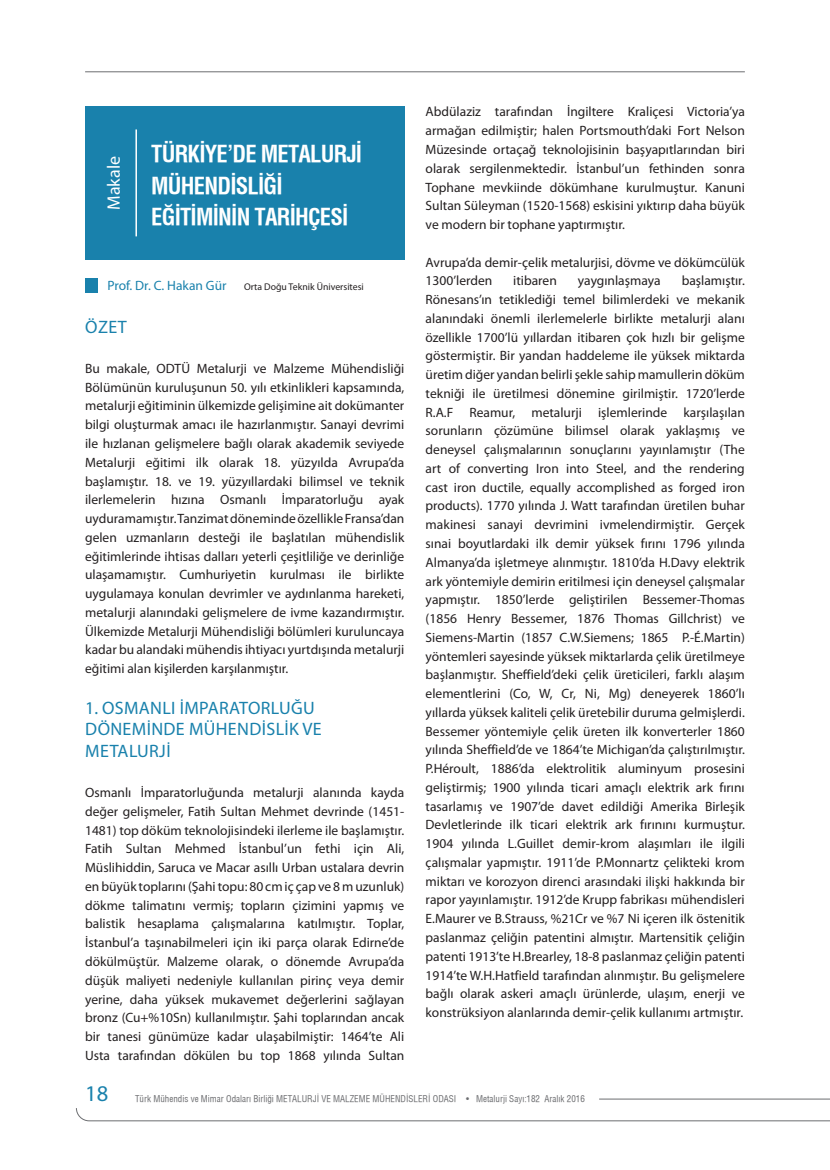
<style>
.page{position:relative;width:830px;height:1170px;background:#fff}
.page>*{position:absolute;margin:0;border:0;box-sizing:border-box;transform-origin:0 0}
.t1{font:22.5px/31.5px "Helvetica Condensed X Bold";letter-spacing:-.035em;color:#fff}
.t2{font:22.5px "Myriad Pro";color:#1981ac}
.t3{font:18px/21.6px "Myriad Pro";letter-spacing:.02em;color:#1981ac}
.t4{font:18px "Myriad Pro";color:#fff}
.t5{font:13.5px/18.8px "Myriad Pro";color:#231f20;text-align:justify}
.t6{font:13.5px "Myriad Pro";color:#1981ac}
.t7{font:9.75px "Myriad Pro";color:#231f20}
.t8{font:9px "Helvetica Condensed X Book";color:#6c6d70}
</style>
<div class="page">
<hr style="left:85px;top:72px;width:659px;height:1px;background:#6c6d70">
<hr style="left:599px;top:1098px;width:230px;height:1px;background:#6c6d70">
<svg style="left:76px;top:1108px;width:754px;height:13px"></svg>
<div style="left:85px;top:106px;width:319px;height:153px;background:#1981ac"></div>
<hr style="left:135px;top:129px;width:2px;height:107px;background:#fff">
<div style="left:85px;top:278px;width:13px;height:15px;background:#1981ac"></div>
<h2 class="t4" style="left:107px;top:210px;width:55px;rotate:-90deg">Makale</h2>
<h1 class="t1" style="left:151px;top:138px;width:212px">TÜRKİYE’DE METALURJİ<br>MÜHENDİSLİĞİ<br>EĞİTİMİNİN TARİHÇESİ</h1>
<p class="t6" style="left:107px;top:280px;width:120px">Prof. Dr. C. Hakan Gür</p>
<p class="t7" style="left:244px;top:283px;width:121px">Orta Doğu Teknik Üniversitesi</p>
<h2 class="t3" style="left:85px;top:317px;width:43px">ÖZET</h2>
<p class="t5" style="left:85px;top:360px;width:320px">Bu makale, ODTÜ Metalurji ve Malzeme Mühendisliği Bölümünün kuruluşunun 50. yılı etkinlikleri kapsamında, metalurji eğitiminin ülkemizde gelişimine ait dokümanter bilgi oluşturmak amacı ile hazırlanmıştır. Sanayi devrimi ile hızlanan gelişmelere bağlı olarak akademik seviyede Metalurji eğitimi ilk olarak 18. yüzyılda Avrupa’da başlamıştır. 18. ve 19. yüzyıllardaki bilimsel ve teknik ilerlemelerin hızına Osmanlı İmparatorluğu ayak uyduramamıştır. Tanzimat döneminde özellikle Fransa’dan gelen uzmanların desteği ile başlatılan mühendislik eğitimlerinde ihtisas dalları yeterli çeşitliliğe ve derinliğe ulaşamamıştır. Cumhuriyetin kurulması ile birlikte uygulamaya konulan devrimler ve aydınlanma hareketi, metalurji alanındaki gelişmelere de ivme kazandırmıştır.<br>Ülkemizde Metalurji Mühendisliği bölümleri kuruluncaya kadar bu alandaki mühendis ihtiyacı yurtdışında metalurji eğitimi alan kişilerden karşılanmıştır.</p>
<h2 class="t3" style="left:85px;top:698px;width:238px">1. OSMANLI İMPARATORLUĞU<br>DÖNEMİNDE MÜHENDİSLİK VE<br>METALURJİ</h2>
<p class="t5" style="left:85px;top:784px;width:320px">Osmanlı İmparatorluğunda metalurji alanında kayda değer gelişmeler, Fatih Sultan Mehmet devrinde (1451- 1481) top döküm teknolojisindeki ilerleme ile başlamıştır.<br>Fatih Sultan Mehmed İstanbul’un fethi için Ali, Müslihiddin, Saruca ve Macar asıllı Urban ustalara devrin en büyük toplarını (Şahi topu: 80 cm iç çap ve 8 m uzunluk) dökme talimatını vermiş; topların çizimini yapmış ve balistik hesaplama çalışmalarına katılmıştır. Toplar, İstanbul’a taşınabilmeleri için iki parça olarak Edirne’de dökülmüştür. Malzeme olarak, o dönemde Avrupa’da düşük maliyeti nedeniyle kullanılan pirinç veya demir yerine, daha yüksek mukavemet değerlerini sağlayan bronz (Cu+%10Sn) kullanılmıştır. Şahi toplarından ancak bir tanesi günümüze kadar ulaşabilmiştir: 1464’te Ali Usta tarafından dökülen bu top 1868 yılında Sultan</p>
<p class="t5" style="left:425px;top:104px;width:320px">Abdülaziz tarafından İngiltere Kraliçesi Victoria’ya armağan edilmiştir; halen Portsmouth’daki Fort Nelson Müzesinde ortaçağ teknolojisinin başyapıtlarından biri olarak sergilenmektedir. İstanbul’un fethinden sonra Tophane mevkiinde dökümhane kurulmuştur. Kanuni Sultan Süleyman (1520-1568) eskisini yıktırıp daha büyük ve modern bir tophane yaptırmıştır.</p>
<p class="t5" style="left:425px;top:254px;width:320px">Avrupa’da demir-çelik metalurjisi, dövme ve dökümcülük<br>1300’lerden</p>
<p class="t5" style="left:425px;top:272px;width:320px;text-indent:256px">başlamıştır.<br>Rönesans’ın tetiklediği temel bilimlerdeki ve mekanik alanındaki önemli ilerlemelerle birlikte metalurji alanı özellikle 1700’lü yıllardan itibaren çok hızlı bir gelişme göstermiştir. Bir yandan haddeleme ile yüksek miktarda üretim diğer yandan belirli şekle sahip mamullerin döküm tekniği ile üretilmesi dönemine girilmiştir. 1720’lerde R.A.F Reamur, metalurji işlemlerinde karşılaşılan sorunların çözümüne bilimsel olarak yaklaşmış ve deneysel çalışmalarının sonuçlarını yayınlamıştır (The art of converting Iron into Steel, and the rendering cast iron ductile, equally accomplished as forged iron products). 1770 yılında J. Watt tarafından üretilen buhar makinesi sanayi devrimini ivmelendirmiştir. Gerçek sınai boyutlardaki ilk demir yüksek fırını 1796 yılında Almanya’da işletmeye alınmıştır. 1810’da H.Davy elektrik ark yöntemiyle demirin eritilmesi için deneysel çalışmalar yapmıştır. 1850’lerde geliştirilen Bessemer-Thomas (1856 Henry Bessemer, 1876 Thomas Gillchrist) ve Siemens-Martin (1857 C.W.Siemens; 1865 P.-É.Martin) yöntemleri sayesinde yüksek miktarlarda çelik üretilmeye başlanmıştır. Sheffield’deki çelik üreticileri, farklı alaşım elementlerini (Co, W, Cr, Ni, Mg) deneyerek 1860’lı yıllarda yüksek kaliteli çelik üretebilir duruma gelmişlerdi.<br>Bessemer yöntemiyle çelik üreten ilk konverterler 1860 yılında Sheffield’de ve 1864’te Michigan’da çalıştırılmıştır.<br>P.Héroult, 1886’da elektrolitik aluminyum prosesini geliştirmiş; 1900 yılında ticari amaçlı elektrik ark fırını tasarlamış ve 1907’de davet edildiği Amerika Birleşik Devletlerinde ilk ticari elektrik ark fırınını kurmuştur.<br>1904 yılında L.Guillet demir-krom alaşımları ile ilgili çalışmalar yapmıştır. 1911’de P.Monnartz çelikteki krom miktarı ve korozyon direnci arasındaki ilişki hakkında bir rapor yayınlamıştır. 1912’de Krupp fabrikası mühendisleri E.Maurer ve B.Strauss, %21Cr ve %7 Ni içeren ilk östenitik paslanmaz çeliğin patentini almıştır. Martensitik çeliğin patenti 1913’te H.Brearley, 18-8 paslanmaz çeliğin patenti 1914’te W.H.Hatfield tarafından alınmıştır. Bu gelişmelere bağlı olarak askeri amaçlı ürünlerde, ulaşım, enerji ve konstrüksiyon alanlarında demir-çelik kullanımı artmıştır.</p>
<p class="t5" style="left:513px;top:272px;width:45px">itibaren</p>
<p class="t5" style="left:577px;top:272px;width:84px">yaygınlaşmaya</p>
<h1 class="t2" style="left:85px;top:1084px;width:25px">18</h1>
<p class="t8" style="left:135px;top:1093px;width:451px">Türk Mühendis ve Mimar Odaları Birliği METALURJİ VE MALZEME MÜHENDİSLERİ ODASI • Metalurji Sayı:182 Aralık 2016</p>
</div>
